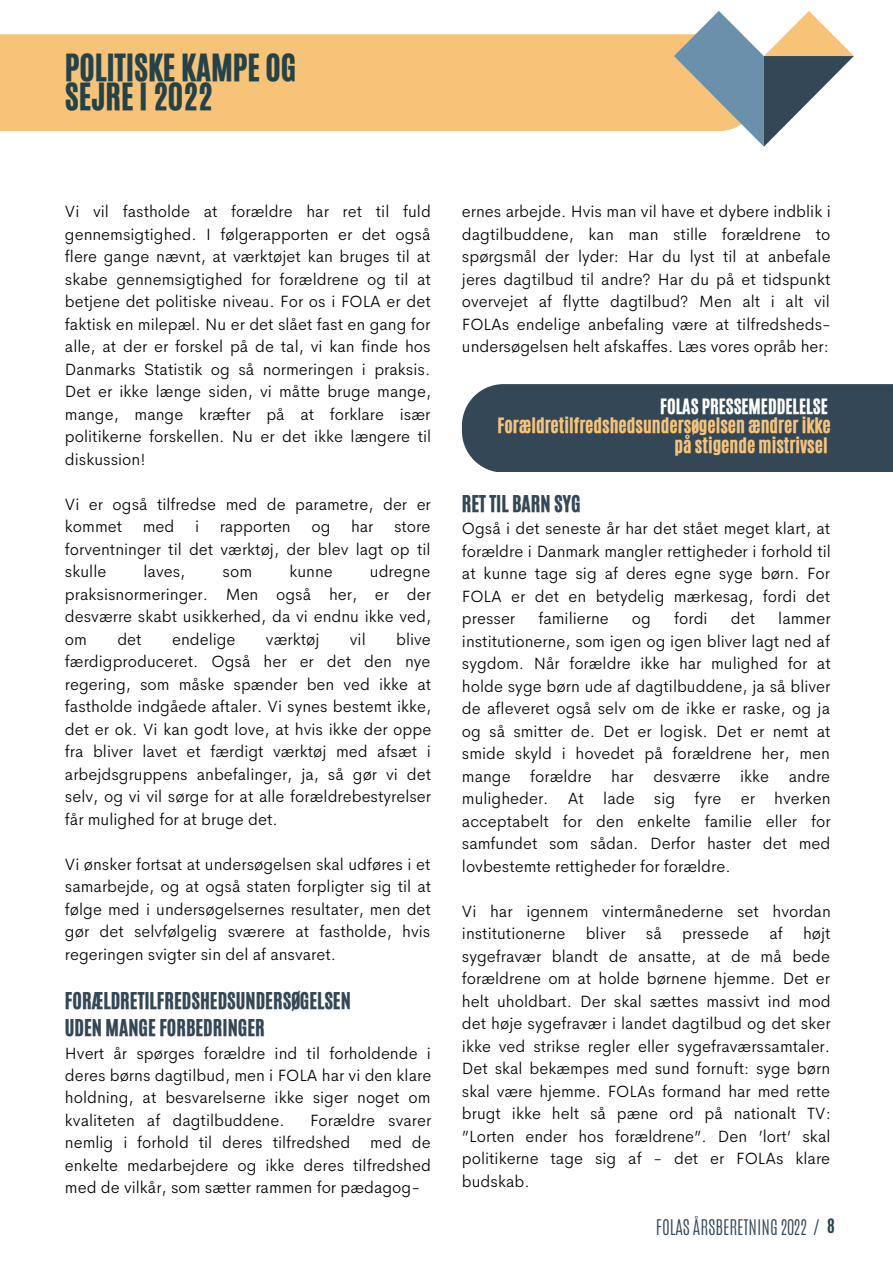
<style>
.page{position:relative;width:893px;height:1264px;background:#fff}
.page>*{position:absolute;margin:0;border:0;box-sizing:border-box;transform-origin:0 0}
.t1{font:31.5px/29.2px "CA Generated";color:#254249}
.t2{font:19.5px/27px "CA Generated";color:#334756}
.t3{font:300 18px "Antonio";color:#334756}
.t4{font:17.7px/20.2px "CA Generated";color:#f6c379;text-align:right}
.t5{font:17.7px "CA Generated";color:#fff}
.t6{font:300 16.5px/22.5px "Cerebri Sans";color:#000;text-align:justify}
.t7{font:700 16.5px "Antonio";color:#254249}
</style>
<div class="page">
<div style="left:0;top:34px;width:673px;height:96px;background:#f6c379"></div>
<svg style="left:673px;top:11px;width:180px;height:136px"></svg>
<div style="left:462px;top:384px;width:430px;height:88px;background:#334756"></div>
<h1 class="t1" style="left:65px;top:53px;width:233px">POLITISKE KAMPE OG<br>SEJRE I 2022</h1>
<p class="t6" style="left:65px;top:200px;width:368px">Vi vil fastholde at forældre har ret til fuld gennemsigtighed. I følgerapporten er det også flere gange nævnt, at værktøjet kan bruges til at skabe gennemsigtighed for forældrene og til at betjene det politiske niveau. For os i FOLA er det faktisk en milepæl. Nu er det slået fast en gang for alle, at der er forskel på de tal, vi kan finde hos Danmarks Statistik og så normeringen i praksis.<br>Det er ikke længe siden, vi måtte bruge mange, mange, mange kræfter på at forklare især politikerne forskellen. Nu er det ikke længere til diskussion!</p>
<p class="t6" style="left:65px;top:492px;width:367px">Vi er også tilfredse med de parametre, der er kommet med i rapporten og har store forventninger til det værktøj, der blev lagt op til skulle</p>
<p class="t6" style="left:65px;top:560px;width:368px;text-indent:305px">udregne praksisnormeringer. Men også her, er der desværre skabt usikkerhed, da vi endnu ikke ved, om</p>
<p class="t6" style="left:143px;top:560px;width:43px">laves,</p>
<p class="t6" style="left:222px;top:560px;width:31px">som</p>
<p class="t6" style="left:289px;top:560px;width:45px">kunne</p>
<p class="t6" style="left:65px;top:627px;width:368px;text-indent:331px">blive færdigproduceret. Også her er det den nye regering, som måske spænder ben ved ikke at fastholde indgåede aftaler. Vi synes bestemt ikke, det er ok. Vi kan godt love, at hvis ikke der oppe fra bliver lavet et færdigt værktøj med afsæt i arbejdsgruppens anbefalinger, ja, så gør vi det selv, og vi vil sørge for at alle forældrebestyrelser får mulighed for at bruge det.</p>
<p class="t6" style="left:65px;top:852px;width:367px">Vi ønsker fortsat at undersøgelsen skal udføres i et samarbejde, og at også staten forpligter sig til at følge med i undersøgelsernes resultater, men det gør det selvfølgelig sværere at fastholde, hvis regeringen svigter sin del af ansvaret.</p>
<p class="t2" style="left:65px;top:987px;width:287px">FORÆLDRETILFREDSHEDSUNDERSØGELSEN<br>UDEN MANGE FORBEDRINGER</p>
<p class="t6" style="left:65px;top:1041px;width:368px">Hvert år spørges forældre ind til forholdende i deres børns dagtilbud, men i FOLA har vi den klare holdning, at besvarelserne ikke siger noget om kvaliteten af dagtilbuddene.</p>
<p class="t6" style="left:117px;top:627px;width:26px">det</p>
<p class="t6" style="left:172px;top:627px;width:65px">endelige</p>
<p class="t6" style="left:266px;top:627px;width:55px">værktøj</p>
<p class="t6" style="left:350px;top:627px;width:17px">vil</p>
<p class="t6" style="left:65px;top:1108px;width:368px;text-indent:245px">Forældre svarer nemlig i forhold til deres tilfredshed med de enkelte medarbejdere og ikke deres tilfredshed med de vilkår, som sætter rammen for pædagog-</p>
<p class="t6" style="left:462px;top:200px;width:370px">ernes arbejde. Hvis man vil have et dybere indblik i dagtilbuddene, kan man stille forældrene to spørgsmål der lyder: Har du lyst til at anbefale jeres dagtilbud til andre? Har du på et tidspunkt overvejet af flytte dagtilbud? Men alt i alt vil FOLAs endelige anbefaling være at tilfredsheds&shy;undersøgelsen helt afskaffes. Læs vores opråb her:</p>
<p class="t5" style="left:660px;top:394px;width:169px">FOLAS PRESSEMEDDELELSE</p>
<p class="t4" style="left:497px;top:415px;width:335px">Forældretilfredshedsundersøgelsen ændrer ikke på stigende mistrivsel</p>
<p class="t2" style="left:462px;top:490px;width:120px">RET TIL BARN SYG</p>
<p class="t6" style="left:462px;top:517px;width:370px">Også i det seneste år har det stået meget klart, at forældre i Danmark mangler rettigheder i forhold til at kunne tage sig af deres egne syge børn. For FOLA er det en betydelig mærkesag, fordi det presser</p>
<p class="t6" style="left:462px;top:607px;width:370px;text-indent:316px">lammer institutionerne, som igen og igen bliver lagt ned af sygdom. Når forældre ikke har mulighed for at holde syge børn ude af dagtilbuddene, ja så bliver de afleveret også selv om de ikke er raske, og ja og så smitter de. Det er logisk. Det er nemt at smide skyld i hovedet på forældrene her, men mange forældre har desværre ikke andre muligheder. At lade sig fyre er hverken acceptabelt for den enkelte familie eller for samfundet som sådan. Derfor haster det med lovbestemte rettigheder for forældre.</p>
<p class="t6" style="left:462px;top:899px;width:370px">Vi har igennem vintermånederne set hvordan institutionerne bliver så pressede af højt sygefravær blandt de ansatte, at de må bede forældrene om at holde børnene hjemme. Det er helt uholdbart. Der skal sættes massivt ind mod det høje sygefravær i landet dagtilbud og det sker ikke ved strikse regler eller sygefraværssamtaler.<br>Det skal bekæmpes med sund fornuft: syge børn skal være hjemme. FOLAs formand har med rette brugt ikke helt så pæne ord på nationalt TV: ”Lorten ender hos forældrene”. Den ’lort’ skal politikerne tage sig af - det er FOLAs klare budskab.</p>
<p class="t7" style="left:827px;top:1213px;width:9px">8</p>
<p class="t6" style="left:538px;top:607px;width:72px">familierne</p>
<p class="t6" style="left:632px;top:607px;width:21px">og</p>
<p class="t6" style="left:674px;top:607px;width:35px">fordi</p>
<p class="t6" style="left:730px;top:607px;width:26px">det</p>
<p class="t3" style="left:656px;top:1214px;width:165px">FOLAS ÅRSBERETNING 2022 /</p>
</div>
